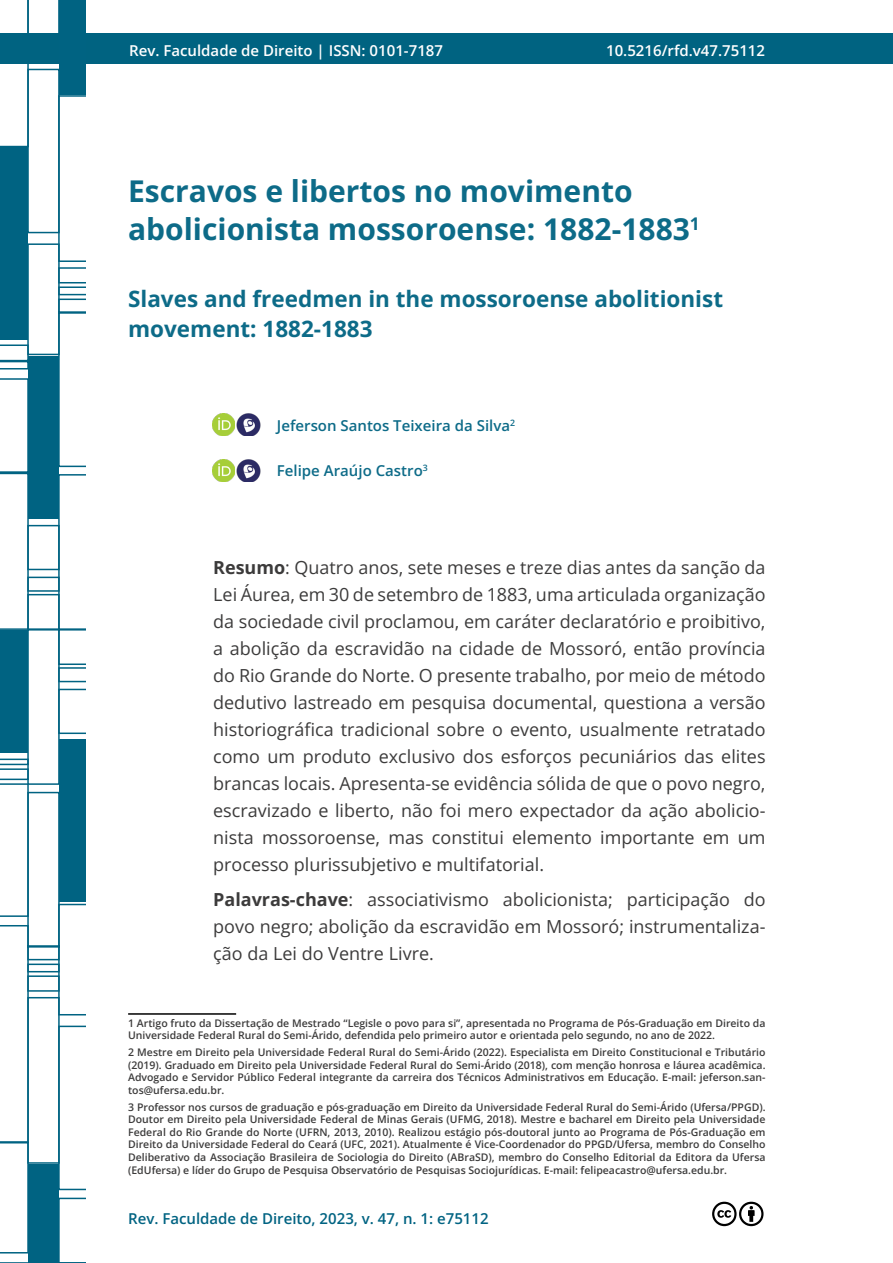
<style>
.page{position:relative;width:893px;height:1263px;background:#fff}
.page>*{position:absolute;margin:0;border:0;box-sizing:border-box;transform-origin:0 0}
.t1{font:700 30px/37.5px "Open Sans";color:#0d6b88}
.t2{font:700 22.5px/30px "Open Sans";color:#0d6b88}
.t3{font:18px/27px "Open Sans";color:#3c3b3b;text-align:justify}
.t4{font:600 15px "Open Sans";color:#fff}
.t5{font:600 15px "Open Sans";color:#0d6b88}
.t6{font:600 15px "Open Sans";color:#006382}
.t7{font:600 10.5px/12.6px "Open Sans";color:#3c3b3b;text-align:justify}
.s1{font-weight:700}
</style>
<div class="page">
<div style="left:0;top:33px;width:893px;height:31px;background:#006381"></div>
<svg style="left:0;top:0;width:85px;height:1263px"></svg>
<svg style="left:712px;top:1201px;width:52px;height:26px"></svg>
<hr style="left:128px;top:1013px;width:108px;height:2px;background:#000">
<img style="left:213px;top:414px;width:20px;height:22px">
<img style="left:233px;top:414px;width:28px;height:22px">
<img style="left:213px;top:459px;width:20px;height:23px">
<img style="left:233px;top:459px;width:28px;height:23px">
<h3 class="t4" style="left:129px;top:40px;width:315px">Rev. Faculdade de Direito | ISSN: 0101-7187</h3>
<h3 class="t4" style="left:606px;top:40px;width:160px">10.5216/rfd.v47.75112</h3>
<h1 class="t1" style="left:128px;top:172px;width:573px">Escravos e libertos no movimento abolicionista mossoroense: 1882-1883<sup>1</sup></h1>
<h2 class="t2" style="left:128px;top:283px;width:596px">Slaves and freedmen in the mossoroense abolitionist movement: 1882-1883</h2>
<h3 class="t5" style="left:277px;top:415px;width:240px">Jeferson Santos Teixeira da Silva<sup>2</sup></h3>
<h3 class="t5" style="left:277px;top:460px;width:152px">Felipe Araújo Castro<sup>3</sup></h3>
<p class="t3" style="left:213px;top:553px;width:554px"><span class="s1">Resumo</span>: Quatro anos, sete meses e treze dias antes da sanção da Lei Áurea, em 30 de setembro de 1883, uma articulada organização da sociedade civil proclamou, em caráter declaratório e proibitivo, a abolição da escravidão na cidade de Mossoró, então província do Rio Grande do Norte. O presente trabalho, por meio de método dedutivo lastreado em pesquisa documental, questiona a versão historiográfica tradicional sobre o evento, usualmente retratado como um produto exclusivo dos esforços pecuniários das elites brancas locais. Apresenta-se evidência sólida de que o povo negro, escravizado e liberto, não foi mero expectador da ação abolicio&shy;nista mossoroense, mas constitui elemento importante em um processo plurissubjetivo e multifatorial.</p>
<h3 class="t3" style="left:213px;top:886px;width:554px"><span class="s1">Palavras-chave</span>: associativismo abolicionista; participação do povo negro; abolição da escravidão em Mossoró; instrumentaliza&shy;ção da Lei do Ventre Livre.</h3>
<p class="t7" style="left:128px;top:1016px;width:639px">1 Artigo fruto da Dissertação de Mestrado “Legisle o povo para si”, apresentada no Programa de Pós-Graduação em Direito da<br>Universidade Federal Rural do Semi-Árido, defendida pelo primeiro autor e orientada pelo segundo, no ano de 2022.</p>
<p class="t7" style="left:128px;top:1046px;width:639px">2 Mestre em Direito pela Universidade Federal Rural do Semi-Árido (2022). Especialista em Direito Constitucional e Tributário (2019). Graduado em Direito pela Universidade Federal Rural do Semi-Árido (2018), com menção honrosa e láurea acadêmica.<br>Advogado e Servidor Público Federal integrante da carreira dos Técnicos Administrativos em Educação. E-mail: jeferson.san&shy;tos@ufersa.edu.br.</p>
<p class="t7" style="left:128px;top:1100px;width:639px">3 Professor nos cursos de graduação e pós-graduação em Direito da Universidade Federal Rural do Semi-Árido (Ufersa/PPGD).<br>Doutor em Direito pela Universidade Federal de Minas Gerais (UFMG, 2018). Mestre e bacharel em Direito pela Universidade Federal do Rio Grande do Norte (UFRN, 2013, 2010). Realizou estágio pós-doutoral junto ao Programa de Pós-Graduação em Direito da Universidade Federal do Ceará (UFC, 2021). Atualmente é Vice-Coordenador do PPGD/Ufersa, membro do Conselho Deliberativo da Associação Brasileira de Sociologia do Direito (ABraSD), membro do Conselho Editorial da Editora da Ufersa (EdUfersa) e líder do Grupo de Pesquisa Observatório de Pesquisas Sociojurídicas. E-mail: felipeacastro@ufersa.edu.br.</p>
<h3 class="t6" style="left:128px;top:1208px;width:362px">Rev. Faculdade de Direito, 2023, v. 47, n. 1: e75112</h3>
</div>
